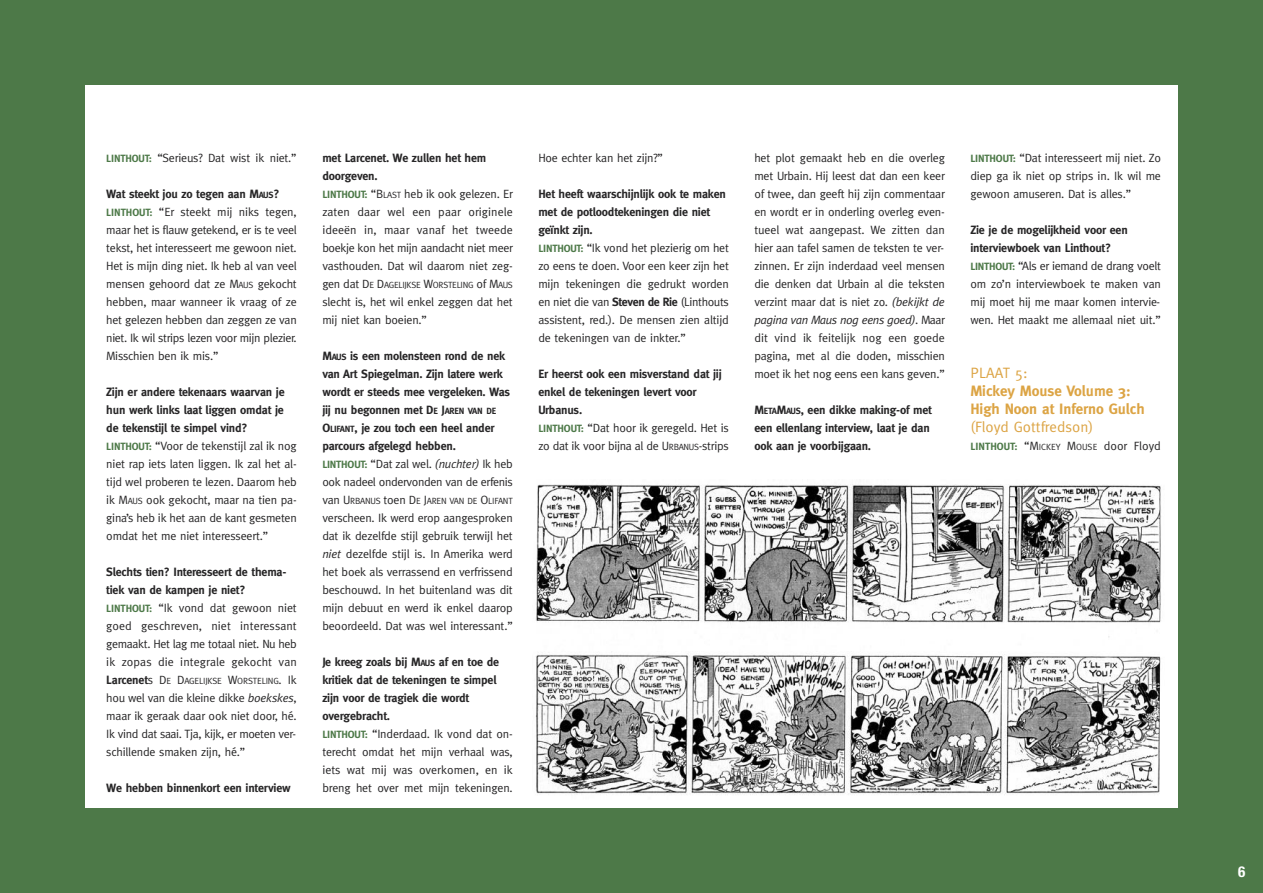
<style>
.page{position:relative;width:1263px;height:893px;background:#4d7948}
.page>*{position:absolute;margin:0;border:0;box-sizing:border-box;transform-origin:0 0}
.t1{font:700 15px/18px "Meta";color:#dca444}
.t2{font:15px "Meta";color:#dca444}
.t3{font:700 condensed 15px "Helvetica Neue";color:#fff}
.t4{font:12px/18px "Meta";letter-spacing:-.015em;color:#272627}
.t5{font:700 12px/18px "Meta";letter-spacing:-.015em;color:#272627}
.t6{font:12px/18px "Meta";letter-spacing:.005em;color:#272627}
.t7{font:9px "Meta";letter-spacing:-.025em;color:#272627}
.s1{font-weight:700;font-size:10.5px;color:#4d7948}
.s2{font-weight:700}
.s3{font-weight:700;font-size:9px}
.s4{font-size:9px}
.s5{font-weight:700;font-size:12px}
.s6{font-size:12px}
.s7{font-style:italic}
.s8{font-size:10.5px;color:#4d7948}
.s9{font-weight:400}
.s10{font-weight:400;font-style:italic}
.s11{font-weight:400;font-size:9px}
</style>
<div class="page">
<div style="left:85px;top:85px;width:1093px;height:723px;background:#fff"></div>
<img style="left:535px;top:484px;width:626px;height:311px">
<p class="t4" style="left:106px;top:149px;width:192px"><span class="s1">LINTHOUT:</span> “Serieus? Dat wist ik niet.”</p>
<p class="t4" style="left:106px;top:185px;width:192px"><span class="s2">Wat steekt jou zo tegen aan M</span><span class="s3">AUS</span><span class="s2">?<br></span><span class="s1">LINTHOUT:</span> “Er steekt mij niks tegen, maar het is flauw getekend, er is te veel tekst, het interesseert me gewoon niet.<br>Het is mijn ding niet. Ik heb al van veel mensen gehoord dat ze M<span class="s4">AUS</span> gekocht hebben, maar wanneer ik vraag of ze het gelezen hebben dan zeggen ze van niet. Ik wil strips lezen voor mijn plezier.<br>Misschien ben ik mis.”</p>
<p class="t4" style="left:106px;top:383px;width:192px"><span class="s2">Zijn er andere tekenaars waarvan je hun werk links laat liggen omdat je de tekenstijl te simpel vind?<br></span><span class="s1">LINTHOUT:</span> “Voor de tekenstijl zal ik nog niet rap iets laten liggen. Ik zal het al&shy;tijd wel proberen te lezen. Daarom heb ik M<span class="s4">AUS</span> ook gekocht, maar na tien pa&shy;gina’s heb ik het aan de kant gesmeten omdat het me niet interesseert.”</p>
<p class="t6" style="left:106px;top:563px;width:192px"><span class="s2">Slechts tien? Interesseert de thema&shy;tiek van de kampen je niet?<br></span><span class="s1">LINTHOUT:</span> “Ik vond dat gewoon niet goed geschreven, niet interessant gemaakt. Het lag me totaal niet. Nu heb ik zopas die integrale gekocht van</p>
<p class="t7" style="left:106px;top:676px;width:192px"><span class="s5">Larcenet</span><span class="s6">s D</span>E <span class="s6">D</span>AGELIJKSE <span class="s6">W</span>ORSTELING<span class="s6">. Ik</span></p>
<p class="t4" style="left:106px;top:689px;width:192px;text-align:justify">hou wel van die kleine dikke <span class="s7">boekskes</span>, maar ik geraak daar ook niet door, hé.<br>Ik vind dat saai. Tja, kijk, er moeten ver&shy;schillende smaken zijn, hé.”</p>
<p class="t5" style="left:106px;top:779px;width:186px">We hebben binnenkort een interview</p>
<p class="t4" style="left:322px;top:149px;width:192px"><span class="s2">met Larcenet. We zullen het hem doorgeven.<br></span><span class="s1">LINTHOUT:</span> “B<span class="s4">LAST</span> heb ik ook gelezen. Er zaten daar wel een paar originele ideeën in, maar vanaf het tweede boekje kon het mijn aandacht niet meer vasthouden. Dat wil daarom niet zeg-</p>
<p class="t7" style="left:322px;top:280px;width:192px"><span class="s6">gen dat D</span>E <span class="s6">D</span>AGELIJKSE <span class="s6">W</span>ORSTELING <span class="s6">of M</span>AUS</p>
<p class="t4" style="left:322px;top:293px;width:192px">slecht is, het wil enkel zeggen dat het mij niet kan boeien.”</p>
<p class="t5" style="left:322px;top:347px;width:192px">M<span class="s4">AUS</span> is een molensteen rond de nek van Art Spiegelman. Zijn latere werk wordt er steeds mee vergeleken. Was jij nu begonnen met D<span class="s4">E</span> J<span class="s4">AREN VAN DE </span>O<span class="s4">LIFANT</span>, je zou toch een heel ander parcours afgelegd hebben.<br><span class="s8">LINTHOUT:</span> <span class="s9">“Dat zal wel.</span> <span class="s10">(nuchter)</span> <span class="s9">Ik heb ook nadeel ondervonden van de erfenis</span></p>
<p class="t7" style="left:322px;top:496px;width:192px"><span class="s6">van U</span>RBANUS <span class="s6">toen D</span>E <span class="s6">J</span>AREN VAN DE <span class="s6">O</span>LIFANT</p>
<p class="t4" style="left:322px;top:509px;width:192px;text-align:justify">verscheen. Ik werd erop aangesproken dat ik dezelfde stijl gebruik terwijl het <span class="s7">niet</span> dezelfde stijl is. In Amerika werd het boek als verrassend en verfrissend beschouwd. In het buitenland was dit mijn debuut en werd ik enkel daarop beoordeeld. Dat was wel interessant.”</p>
<p class="t4" style="left:322px;top:653px;width:192px"><span class="s2">Je kreeg zoals bij M</span><span class="s3">AUS</span> <span class="s2">af en toe de kritiek dat de tekeningen te simpel zijn voor de tragiek die wordt overgebracht.<br></span><span class="s1">LINTHOUT:</span> “Inderdaad. Ik vond dat on&shy;terecht omdat het mijn verhaal was, iets wat mij was overkomen, en ik breng het over met mijn tekeningen.</p>
<p class="t4" style="left:538px;top:149px;width:126px">Hoe echter kan het zijn?”</p>
<p class="t4" style="left:538px;top:185px;width:192px"><span class="s2">Het heeft waarschijnlijk ook te maken met de potloodtekeningen die niet geïnkt zijn.<br></span><span class="s1">LINTHOUT:</span> “Ik vond het plezierig om het zo eens te doen. Voor een keer zijn het mijn tekeningen die gedrukt worden en niet die van <span class="s2">Steven de Rie</span> (Linthouts assistent, red.). De mensen zien altijd de tekeningen van de inkter.”</p>
<p class="t5" style="left:538px;top:365px;width:192px">Er heerst ook een misverstand dat jij enkel de tekeningen levert voor<br>Urbanus.<br><span class="s8">LINTHOUT:</span> <span class="s9">“Dat hoor ik geregeld. Het is zo dat ik voor bijna al de U</span><span class="s11">RBANUS</span><span class="s9">-strips</span></p>
<p class="t4" style="left:754px;top:149px;width:192px;text-align:justify">het plot gemaakt heb en die overleg met Urbain. Hij leest dat dan een keer of twee, dan geeft hij zijn commentaar en wordt er in onderling overleg even&shy;tueel wat aangepast. We zitten dan hier aan tafel samen de teksten te ver&shy;zinnen. Er zijn inderdaad veel mensen die denken dat Urbain al die teksten verzint maar dat is niet zo. <span class="s7">(bekijkt de pagina van Maus nog eens goed)</span>. Maar dit vind ik feitelijk nog een goede pagina, met al die doden, misschien moet ik het nog eens een kans geven.”</p>
<p class="t5" style="left:754px;top:401px;width:179px">M<span class="s4">ETA</span>M<span class="s4">AUS</span>, een dikke making-of met een ellenlang interview, laat je dan ook aan je voorbijgaan.</p>
<p class="t4" style="left:970px;top:149px;width:192px;text-align:justify"><span class="s1">LINTHOUT:</span> “Dat interesseert mij niet. Zo diep ga ik niet op strips in. Ik wil me gewoon amuseren. Dat is alles.”</p>
<p class="t4" style="left:970px;top:221px;width:192px"><span class="s2">Zie je de mogelijkheid voor een interviewboek van Linthout?<br></span><span class="s1">LINTHOUT:</span> “Als er iemand de drang voelt om zo’n interviewboek te maken van mij moet hij me maar komen intervie&shy;wen. Het maakt me allemaal niet uit.”</p>
<p class="t2" style="left:970px;top:364px;width:59px">PLAAT 5:</p>
<p class="t1" style="left:970px;top:382px;width:176px">Mickey Mouse Volume 3:<br>High Noon at Inferno Gulch</p>
<p class="t2" style="left:970px;top:418px;width:124px">(Floyd Gottfredson)</p>
<p class="t4" style="left:970px;top:437px;width:192px"><span class="s1">LINTHOUT:</span> “M<span class="s4">ICKEY</span> M<span class="s4">OUSE</span> door Floyd</p>
<p class="t3" style="left:1238px;top:863px;width:9px">6</p>
</div>
